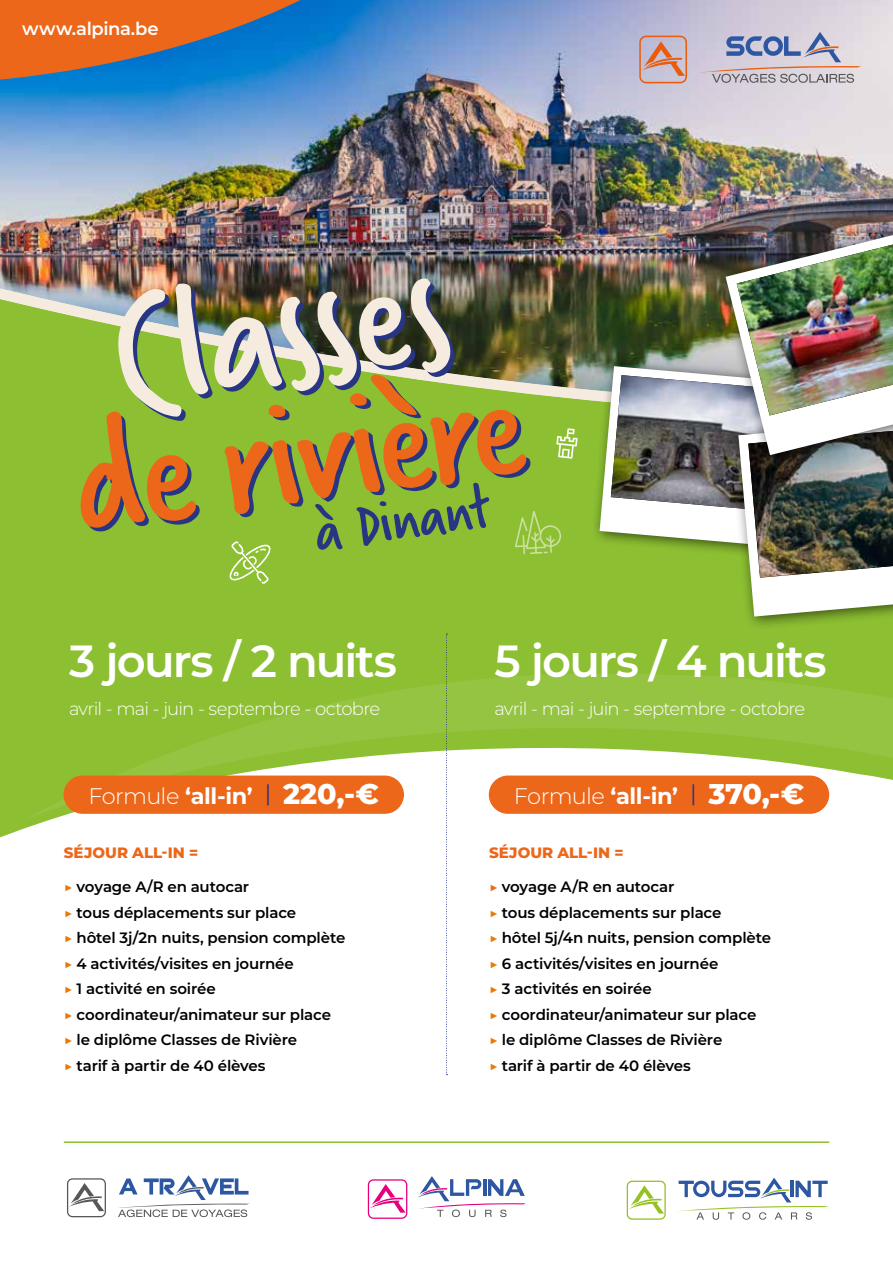
<style>
.page{position:relative;width:893px;height:1263px;background:#fff}
.page>*{position:absolute;margin:0;border:0;box-sizing:border-box;transform-origin:0 0}
.t1{font:65.85px "Verveine W01";color:#283583}
.t2{font:600 45px "Montserrat";letter-spacing:-.04em;color:#fff}
.t3{font:700 22.5px "Montserrat";letter-spacing:-.02em;color:#fff}
.t4{font:300 18px "Montserrat";letter-spacing:-.05em;color:#fff}
.t5{font:600 18px "Montserrat";letter-spacing:-.02em;color:#fff}
.t6{font:600 15px/25.5px "Montserrat";letter-spacing:-.01em;color:#000}
.t7{font:800 15px "Montserrat";letter-spacing:.005em;color:#ec671a}
.s1{font-weight:300}
.s2{font-weight:400;color:#283583}
.s3{font-weight:800;font-size:28.5px}
.s4{color:#ec7802}
.s5{color:#ec671a}
</style>
<div class="page">
<div style="left:0;top:0;width:893px;height:884px;background:#8cbf32"></div>
<img style="left:0;top:0;width:893px;height:268px">
<svg style="left:187px;top:674px;width:706px;height:73px;fill:#95c442"></svg>
<svg style="left:0;top:747px;width:893px;height:329px"></svg>
<svg style="left:0;top:0;width:325px;height:81px"></svg>
<img style="left:0;top:268px;width:600px;height:20px">
<svg style="left:0;top:288px;width:600px;height:113px"></svg>
<svg style="left:69px;top:1183px;width:35px;height:28px"></svg>
<div style="left:67px;top:1178px;width:39px;height:39px;border:1px solid #575756;border-radius:5px"></div>
<svg style="left:118px;top:1175px;width:131px;height:42px"></svg>
<div style="left:368px;top:1179px;width:39px;height:40px;border:1px solid #e6007d;border-radius:5px"></div>
<svg style="left:370px;top:1184px;width:36px;height:28px"></svg>
<svg style="left:418px;top:1176px;width:108px;height:41px"></svg>
<div style="left:627px;top:1181px;width:39px;height:39px;border:1px solid #95c122;border-radius:5px"></div>
<svg style="left:629px;top:1185px;width:35px;height:28px"></svg>
<svg style="left:678px;top:1177px;width:150px;height:43px"></svg>
<div style="left:639px;top:36px;width:48px;height:47px;border:2px solid #ea5b0b;border-radius:6px"></div>
<svg style="left:642px;top:41px;width:43px;height:35px"></svg>
<svg style="left:700px;top:32px;width:161px;height:51px"></svg>
<div style="left:591px;top:358px;width:200px;height:200px;background:#000;opacity:.6"></div>
<div style="left:729px;top:410px;width:164px;height:221px;background:#000;opacity:.6"></div>
<div style="left:717px;top:224px;width:176px;height:245px;background:#000;opacity:.6"></div>
<img style="left:600px;top:235px;width:293px;height:381px">
<img style="left:737px;top:245px;width:156px;height:170px">
<div style="left:64px;top:775px;width:340px;height:39px;background:#ec671a;border-radius:19px"></div>
<div style="left:489px;top:775px;width:340px;height:39px;background:#ec671a;border-radius:19px"></div>
<svg style="left:446px;top:634px;width:1px;height:441px"></svg>
<hr style="left:64px;top:1141px;width:765px;height:2px;background:#8cbf32">
<img style="left:80px;top:278px;width:498px;height:306px">
<p class="t5" style="left:22px;top:16px;width:138px">www.alpina.be</p>
<h1 class="t1" style="left:308px;top:487px;width:179px;rotate:-8deg">à Dinant</h1>
<h2 class="t2" style="left:69px;top:629px;width:330px">3 jours / 2 nuits</h2>
<p class="t4" style="left:69px;top:696px;width:312px">avril - mai - juin - septembre - octobre</p>
<h2 class="t2" style="left:494px;top:629px;width:334px">5 jours / 4 nuits</h2>
<p class="t4" style="left:494px;top:696px;width:312px">avril - mai - juin - septembre - octobre</p>
<h3 class="t3" style="left:88px;top:780px;width:292px"><span class="s1">Formule</span> ‘all-in’ <span class="s2">|</span> <span class="s3">220,-€</span></h3>
<h3 class="t3" style="left:514px;top:780px;width:292px"><span class="s1">Formule</span> ‘all-in’ <span class="s2">|</span> <span class="s3">370,-€</span></h3>
<p class="t7" style="left:64px;top:842px;width:136px">SÉJOUR ALL-IN =</p>
<p class="t6" style="left:64px;top:874px;width:283px"><span class="s4">▶</span> voyage A/R en autocar<br><span class="s4">▶</span> tous déplacements sur place<br><span class="s4">▶</span> hôtel 3j/2n nuits, pension complète <span class="s4">▶</span> 4 activités/visites en journée<br><span class="s4">▶</span> 1 activité en soirée<br><span class="s4">▶</span> coordinateur/animateur sur place<br><span class="s4">▶</span> le diplôme Classes de Rivière<br><span class="s4">▶</span> tarif à partir de 40 élèves</p>
<p class="t7" style="left:489px;top:842px;width:136px">SÉJOUR ALL-IN =</p>
<p class="t6" style="left:489px;top:874px;width:284px"><span class="s5">▶</span> voyage A/R en autocar<br><span class="s4">▶</span> tous déplacements sur place<br><span class="s4">▶</span> hôtel 5j/4n nuits, pension complète <span class="s4">▶</span> 6 activités/visites en journée<br><span class="s4">▶</span> 3 activités en soirée<br><span class="s4">▶</span> coordinateur/animateur sur place<br><span class="s4">▶</span> le diplôme Classes de Rivière<br><span class="s4">▶</span> tarif à partir de 40 élèves</p>
</div>
